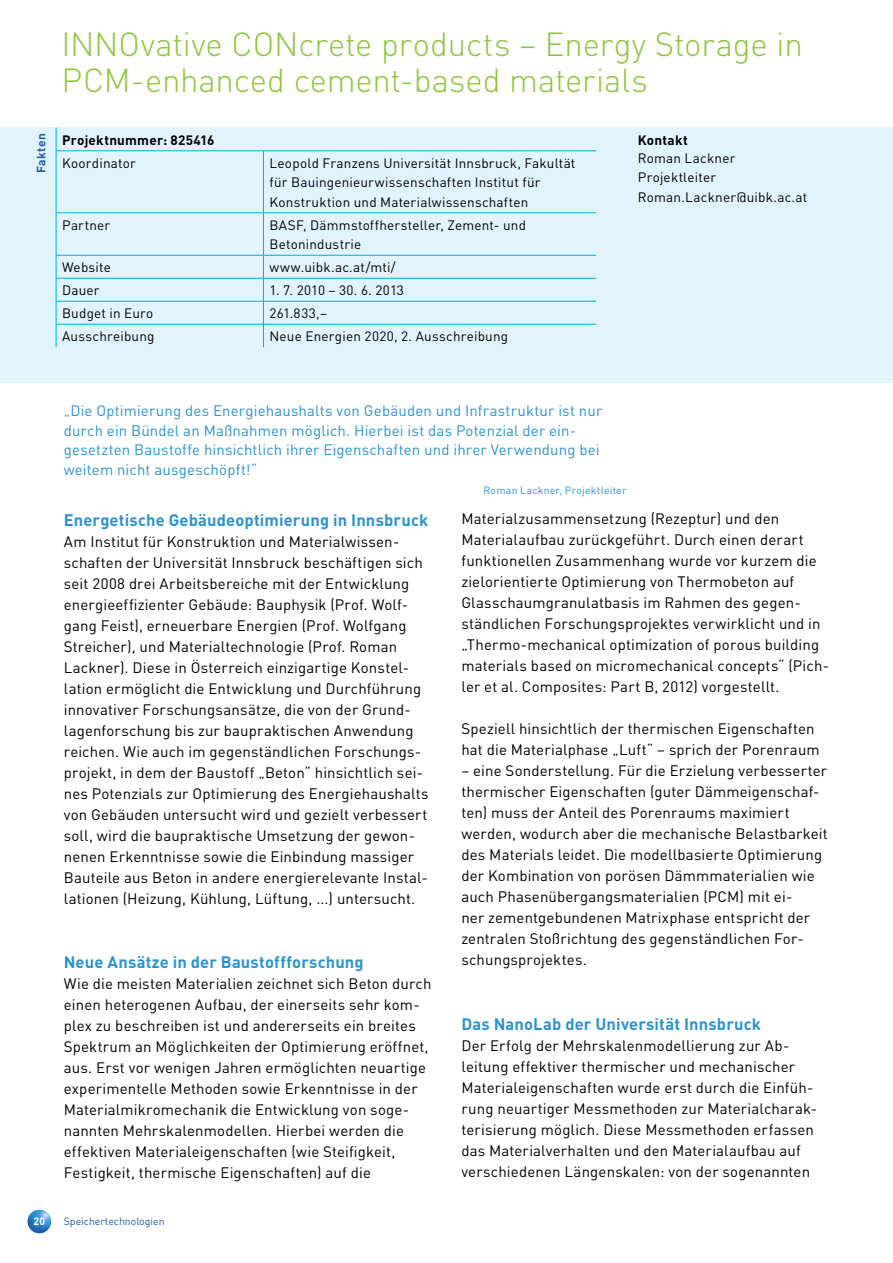
<style>
.page{position:relative;width:893px;height:1263px;background:#fff}
.page>*{position:absolute;margin:0;border:0;box-sizing:border-box;transform-origin:0 0}
.t1{font:300 33px/36px "DIN";letter-spacing:-.005em;color:#8dc63f}
.t2{font:700 16.5px "DIN";letter-spacing:.01em;color:#2b93d1}
.t3{font:15px/21px "DIN";letter-spacing:.01em;color:#000}
.t4{font:15px/19.5px "DIN";letter-spacing:.01em;color:#2b93d1}
.t5{font:13.5px/19.5px "DIN";letter-spacing:.015em;color:#000}
.t6{font:700 13.5px "DIN";letter-spacing:.015em;color:#000}
.t7{font:700 12px "DIN";letter-spacing:.02em;color:#225ba9}
.t8{font:10.5px "DIN";letter-spacing:.02em;color:#2b93d1}
.t9{font:10.5px "DIN";color:#225ba9}
.t10{font:700 10.5px "DIN";color:#fff}
</style>
<div class="page">
<div style="left:0;top:128px;width:893px;height:255px;background:#e1f4fd"></div>
<img style="left:28px;top:1210px;width:23px;height:23px;border-radius:12px">
<svg style="left:56px;top:128px;width:1px;height:23px"></svg>
<hr style="left:56px;top:151px;width:207px;height:1px;background:#00aeef">
<hr style="left:56px;top:151px;width:1px;height:62px;background:#00aeef">
<hr style="left:263px;top:151px;width:333px;height:1px;background:#00aeef">
<hr style="left:263px;top:151px;width:1px;height:62px;background:#00aeef">
<hr style="left:56px;top:213px;width:207px;height:1px;background:#00aeef">
<hr style="left:56px;top:213px;width:1px;height:42px;background:#00aeef">
<hr style="left:263px;top:213px;width:333px;height:1px;background:#00aeef">
<hr style="left:263px;top:213px;width:1px;height:42px;background:#00aeef">
<hr style="left:56px;top:255px;width:207px;height:1px;background:#00aeef">
<hr style="left:263px;top:255px;width:333px;height:1px;background:#00aeef">
<hr style="left:56px;top:278px;width:207px;height:1px;background:#00aeef">
<hr style="left:263px;top:278px;width:333px;height:1px;background:#00aeef">
<hr style="left:56px;top:301px;width:207px;height:1px;background:#00aeef">
<hr style="left:263px;top:301px;width:333px;height:1px;background:#00aeef">
<hr style="left:56px;top:324px;width:207px;height:1px;background:#00aeef">
<svg style="left:56px;top:255px;width:1px;height:92px"></svg>
<hr style="left:263px;top:324px;width:333px;height:1px;background:#00aeef">
<svg style="left:263px;top:255px;width:1px;height:92px"></svg>
<h1 class="t1" style="left:62px;top:26px;width:743px">INNOvative CONcrete products – Energy Storage in<br>PCM-enhanced cement-based materials</h1>
<p class="t7" style="left:33px;top:173px;width:41px;rotate:-90deg">Fakten</p>
<p class="t6" style="left:62px;top:131px;width:154px">Projektnummer: 825416</p>
<p class="t5" style="left:62px;top:153px;width:75px">Koordinator</p>
<p class="t5" style="left:269px;top:153px;width:307px">Leopold Franzens Universität Innsbruck, Fakultät für Bauingenieurwissenschaften Institut für<br>Konstruktion und Materialwissenschaften</p>
<p class="t5" style="left:62px;top:215px;width:50px">Partner</p>
<p class="t5" style="left:269px;top:215px;width:258px">BASF, Dämmstoffhersteller, Zement- und<br>Betonindustrie</p>
<p class="t5" style="left:62px;top:257px;width:50px">Website</p>
<p class="t5" style="left:269px;top:257px;width:128px">www.uibk.ac.at/mti/</p>
<p class="t5" style="left:62px;top:280px;width:39px">Dauer</p>
<p class="t5" style="left:269px;top:280px;width:136px">1. 7. 2010 – 30. 6. 2013</p>
<p class="t5" style="left:62px;top:303px;width:93px">Budget in Euro</p>
<p class="t5" style="left:269px;top:303px;width:59px">261.833,–</p>
<p class="t5" style="left:62px;top:326px;width:94px">Ausschreibung</p>
<p class="t5" style="left:269px;top:326px;width:240px">Neue Energien 2020, 2. Ausschreibung</p>
<p class="t6" style="left:638px;top:131px;width:52px">Kontakt</p>
<p class="t5" style="left:638px;top:148px;width:171px">Roman Lackner<br>Projektleiter<br>Roman.Lackner@uibk.ac.at</p>
<p class="t4" style="left:64px;top:401px;width:540px">„Die Optimierung des Energiehaushalts von Gebäuden und Infrastruktur ist nur durch ein Bündel an Maßnahmen möglich. Hierbei ist das Potenzial der ein&shy;gesetzten Baustoffe hinsichtlich ihrer Eigenschaften und ihrer Verwendung bei weitem nicht ausgeschöpft!“</p>
<p class="t8" style="left:484px;top:484px;width:144px">Roman Lackner, Projektleiter</p>
<p class="t2" style="left:64px;top:509px;width:366px">Energetische Gebäudeoptimierung in Innsbruck</p>
<p class="t3" style="left:64px;top:530px;width:366px">Am Institut für Konstruktion und Materialwissen&shy;schaften der Universität Innsbruck beschäftigen sich seit 2008 drei Arbeitsbereiche mit der Entwicklung energieeffizienter Gebäude: Bauphysik (Prof. Wolf&shy;gang Feist), erneuerbare Energien (Prof. Wolfgang Streicher), und Materialtechnologie (Prof. Roman Lackner). Diese in Österreich einzigartige Konstel&shy;lation ermöglicht die Entwicklung und Durchführung innovativer Forschungsansätze, die von der Grund&shy;lagenforschung bis zur baupraktischen Anwendung reichen. Wie auch im gegenständlichen Forschungs&shy;projekt, in dem der Baustoff „Beton“ hinsichtlich sei&shy;nes Potenzials zur Optimierung des Energiehaushalts von Gebäuden untersucht wird und gezielt verbessert soll, wird die baupraktische Umsetzung der gewon&shy;nenen Erkenntnisse sowie die Einbindung massiger Bauteile aus Beton in andere energierelevante Instal&shy;lationen (Heizung, Kühlung, Lüftung, ...) untersucht.</p>
<p class="t3" style="left:461px;top:508px;width:369px">Materialzusammensetzung (Rezeptur) und den Materialaufbau zurückgeführt. Durch einen derart funktionellen Zusammenhang wurde vor kurzem die zielorientierte Optimierung von Thermobeton auf Glasschaumgranulatbasis im Rahmen des gegen&shy;ständlichen Forschungsprojektes verwirklicht und in „Thermo-mechanical optimization of porous building materials based on micromechanical concepts“ (Pich&shy;ler et al. Composites: Part B, 2012) vorgestellt.</p>
<p class="t3" style="left:461px;top:718px;width:360px">Speziell hinsichtlich der thermischen Eigenschaften hat die Materialphase „Luft“ – sprich der Porenraum</p>
<p class="t3" style="left:461px;top:760px;width:368px">– eine Sonderstellung. Für die Erzielung verbesserter thermischer Eigenschaften (guter Dämmeigenschaf&shy;ten) muss der Anteil des Porenraums maximiert werden, wodurch aber die mechanische Belastbarkeit des Materials leidet. Die modellbasierte Optimierung der Kombination von porösen Dämmmaterialien wie auch Phasenübergangsmaterialien (PCM) mit ei-<br>ner zementgebundenen Matrixphase entspricht der zentralen Stoßrichtung des gegenständlichen For&shy;schungsprojektes.</p>
<p class="t2" style="left:64px;top:951px;width:301px">Neue Ansätze in der Baustoffforschung</p>
<p class="t3" style="left:64px;top:973px;width:369px">Wie die meisten Materialien zeichnet sich Beton durch einen heterogenen Aufbau, der einerseits sehr kom&shy;plex zu beschreiben ist und andererseits ein breites Spektrum an Möglichkeiten der Optimierung eröffnet, aus. Erst vor wenigen Jahren ermöglichten neuartige experimentelle Methoden sowie Erkenntnisse in der Materialmikromechanik die Entwicklung von soge&shy;nannten Mehrskalenmodellen. Hierbei werden die effektiven Materialeigenschaften (wie Steifigkeit, Festigkeit, thermische Eigenschaften) auf die</p>
<p class="t2" style="left:461px;top:1013px;width:301px">Das NanoLab der Universität Innsbruck</p>
<p class="t3" style="left:461px;top:1034px;width:357px">Der Erfolg der Mehrskalenmodellierung zur Ab&shy;leitung effektiver thermischer und mechanischer Materialeigenschaften wurde erst durch die Einfüh&shy;rung neuartiger Messmethoden zur Materialcharak&shy;terisierung möglich. Diese Messmethoden erfassen das Materialverhalten und den Materialaufbau auf verschiedenen Längenskalen: von der sogenannten</p>
<p class="t10" style="left:34px;top:1214px;width:13px">20</p>
<p class="t9" style="left:64px;top:1214px;width:102px">Speichertechnologien</p>
</div>
